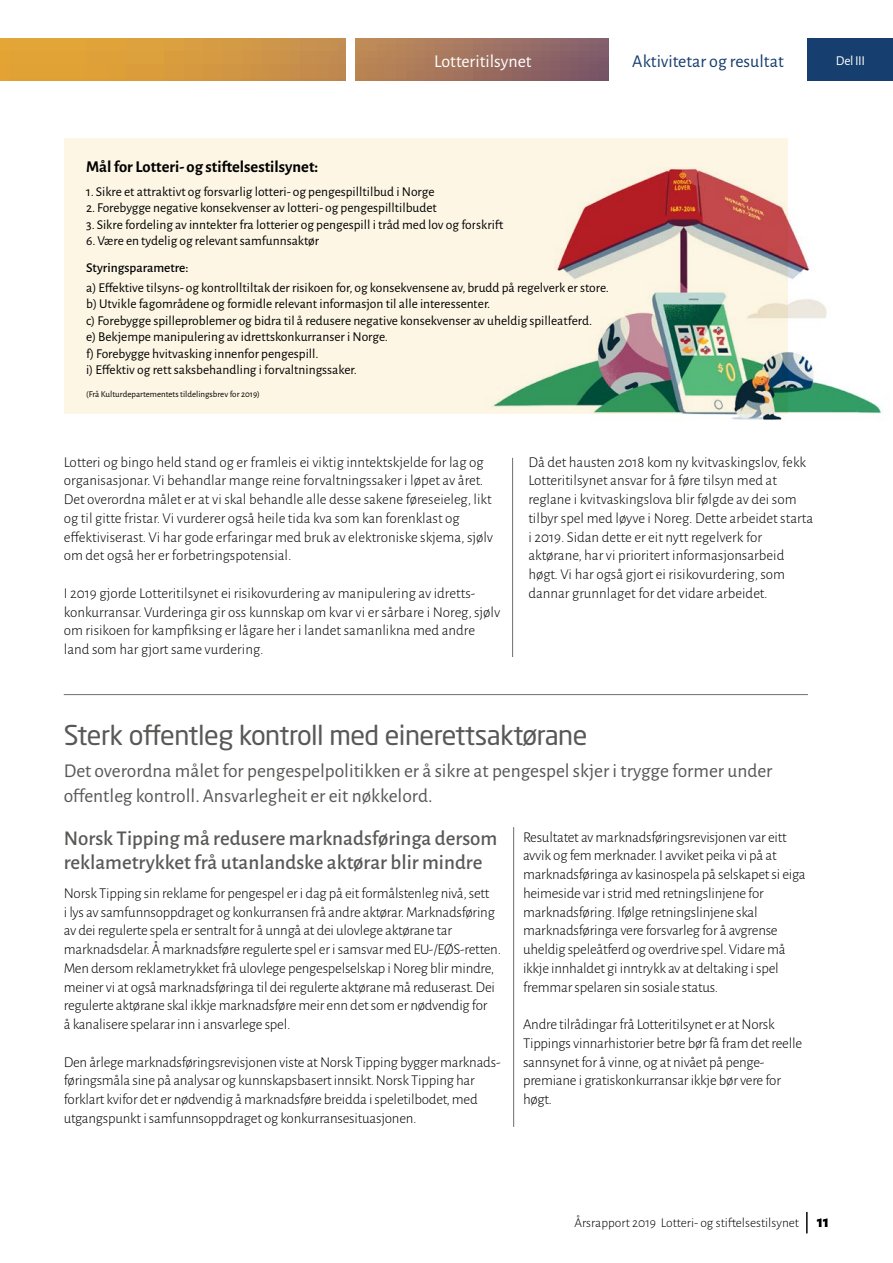
<style>
.page{position:relative;width:893px;height:1263px;background:#fff}
.page>*{position:absolute;margin:0;border:0;box-sizing:border-box;transform-origin:0 0}
.t1{font:27px "Neo Sans Std";letter-spacing:-.02em;color:#585857}
.t2{font:500 21px/24px "Alegreya Sans";color:#585857}
.t3{font:19.5px/25.5px "Alegreya Sans";color:#585857}
.t4{font:18px "Alegreya Sans";color:#163e6e}
.t5{font:18px "Alegreya Sans";color:#fff}
.t6{font:700 16.5px "Alegreya Sans";color:#000}
.t7{font:300 15px/18.8px "Alegreya Sans";letter-spacing:-.015em;color:#000}
.t8{font:13.5px/16.5px "Alegreya Sans";color:#000}
.t9{font:300 13.5px "Alegreya Sans";color:#000}
.t10{font:500 13.5px "Alegreya Sans";color:#000}
.t11{font:13.5px "Alegreya Sans";letter-spacing:-.03em;color:#fff}
.t12{font:9px "Alegreya Sans";color:#000}
.s1{font-weight:700;font-size:16.5px}
</style>
<div class="page">
<svg style="left:0;top:38px;width:608px;height:43px;background:#be894d"></svg>
<div style="left:808px;top:38px;width:85px;height:43px;background:#163e6e"></div>
<div style="left:347px;top:31px;width:8px;height:66px;background:#fff"></div>
<svg style="left:807px;top:1212px;width:1px;height:21px"></svg>
<hr style="left:513px;top:827px;width:1px;height:300px;background:#6f6f6e">
<hr style="left:512px;top:458px;width:1px;height:199px;background:#6f6f6e">
<hr style="left:64px;top:694px;width:744px;height:1px;background:#6f6f6e">
<div style="left:64px;top:138px;width:724px;height:276px;background:#fdf6e4"></div>
<img style="left:493px;top:168px;width:389px;height:252px">
<p class="t5" style="left:434px;top:49px;width:99px">Lotteritilsynet</p>
<p class="t4" style="left:632px;top:49px;width:153px">Aktivitetar og resultat</p>
<p class="t11" style="left:836px;top:51px;width:31px">DelIII</p>
<p class="t6" style="left:86px;top:154px;width:234px">Mål for Lotteri- og stiftelsestilsynet:</p>
<p class="t8" style="left:86px;top:182px;width:350px">1. Sikre et attraktivt og forsvarlig lotteri- og pengespilltilbud i Norge</p>
<p class="t8" style="left:86px;top:199px;width:352px">2. Forebygge negative konsekvenser av lotteri- og pengespilltilbudet</p>
<p class="t8" style="left:86px;top:215px;width:419px">3. Sikre fordeling av inntekter fra lotterier og pengespill i tråd med lov og forskrift</p>
<p class="t8" style="left:86px;top:232px;width:235px">6. Være en tydelig og relevant samfunnsaktør</p>
<p class="t10" style="left:86px;top:258px;width:104px">Styringsparametre:</p>
<p class="t8" style="left:86px;top:278px;width:524px">a) Effektive tilsyns- og kontrolltiltak der risikoen for, og konsekvensene av, brudd på regelverk er store. b) Utvikle fagområdene og formidle relevant informasjon til alle interessenter.<br>c) Forebygge spilleproblemer og bidra til å redusere negative konsekvenser av uheldig spilleatferd.<br>e) Bekjempe manipulering av idrettskonkurranser i Norge.<br>f) Forebygge hvitvasking innenfor pengespill.<br>i) Effektiv og rett saksbehandling i forvaltningssaker.</p>
<p class="t12" style="left:86px;top:388px;width:175px">(Frå Kulturdepartementets tildelingsbrev for 2019)</p>
<p class="t7" style="left:64px;top:452px;width:431px">Lotteri og bingo held stand og er framleis ei viktig inntektskjelde for lag og organisasjonar. Vi behandlar mange reine forvaltningssaker i løpet av året.<br>Det overordna målet er at vi skal behandle alle desse sakene føreseieleg, likt og til gitte fristar. Vi vurderer også heile tida kva som kan forenklast og effektiviserast. Vi har gode erfaringar med bruk av elektroniske skjema, sjølv om det også her er forbetringspotensial.</p>
<p class="t7" style="left:64px;top:583px;width:438px">I 2019 gjorde Lotteritilsynet ei risikovurdering av manipulering av idretts&shy;konkurransar. Vurderinga gir oss kunnskap om kvar vi er sårbare i Noreg, sjølv om risikoen for kampfiksing er lågare her i landet samanlikna med andre land som har gjort same vurdering.</p>
<p class="t7" style="left:528px;top:452px;width:286px">Då det hausten 2018 kom ny kvitvaskingslov, fekk Lotteritilsynet ansvar for å føre tilsyn med at reglane i kvitvaskingslova blir følgde av dei som tilbyr spel med løyve i Noreg. Dette arbeidet starta i 2019. Sidan dette er eit nytt regelverk for aktørane, har vi prioritert informasjonsarbeid høgt. Vi har også gjort ei risikovurdering, som dannar grunnlaget for det vidare arbeidet.</p>
<h1 class="t1" style="left:64px;top:718px;width:525px">Sterk offentleg kontroll med einerettsaktørane</h1>
<h3 class="t3" style="left:64px;top:757px;width:710px">Det overordna målet for pengespelpolitikken er å sikre at pengespel skjer i trygge former under offentleg kontroll. Ansvarlegheit er eit nøkkelord.</h3>
<h2 class="t2" style="left:64px;top:825px;width:435px">Norsk Tipping må redusere marknadsføringa dersom reklametrykket frå utanlandske aktørar blir mindre</h2>
<p class="t7" style="left:64px;top:883px;width:439px">Norsk Tipping sin reklame for pengespel er i dag på eit formålstenleg nivå, sett<br>i lys av samfunnsoppdraget og konkurransen frå andre aktørar. Marknadsføring av dei regulerte spela er sentralt for å unngå at dei ulovlege aktørane tar marknadsdelar. Å marknadsføre regulerte spel er i samsvar med EU-/EØS-retten.<br>Men dersom reklametrykket frå ulovlege pengespelselskap i Noreg blir mindre, meiner vi at også marknadsføringa til dei regulerte aktørane må reduserast. Dei regulerte aktørane skal ikkje marknadsføre meir enn det som er nødvendig for<br>å kanalisere spelarar inn i ansvarlege spel.</p>
<p class="t7" style="left:64px;top:1052px;width:438px">Den årlege marknadsføringsrevisjonen viste at Norsk Tipping bygger marknads&shy;føringsmåla sine på analysar og kunnskapsbasert innsikt. Norsk Tipping har forklart kvifor det er nødvendig å marknadsføre breidda i speletilbodet, med utgangspunkt i samfunnsoppdraget og konkurransesituasjonen.</p>
<p class="t7" style="left:523px;top:827px;width:284px">Resultatet av marknadsføringsrevisjonen var eitt avvik og fem merknader. I avviket peika vi på at marknadsføringa av kasinospela på selskapet si eiga heimeside var i strid med retningslinjene for marknadsføring. Ifølge retningslinjene skal marknadsføringa vere forsvarleg for å avgrense uheldig speleåtferd og overdrive spel. Vidare må ikkje innhaldet gi inntrykk av at deltaking i spel fremmar spelaren sin sosiale status.</p>
<p class="t7" style="left:523px;top:1014px;width:281px">Andre tilrådingar frå Lotteritilsynet er at Norsk Tippings vinnarhistorier betre bør få fram det reelle sannsynet for å vinne, og at nivået på penge&shy;premiane i gratiskonkurransar ikkje bør vere for høgt.</p>
<p class="t9" style="left:574px;top:1214px;width:256px">Årsrapport 2019 Lotteri- og stiftelsestilsynet <span class="s1">11</span></p>
</div>
